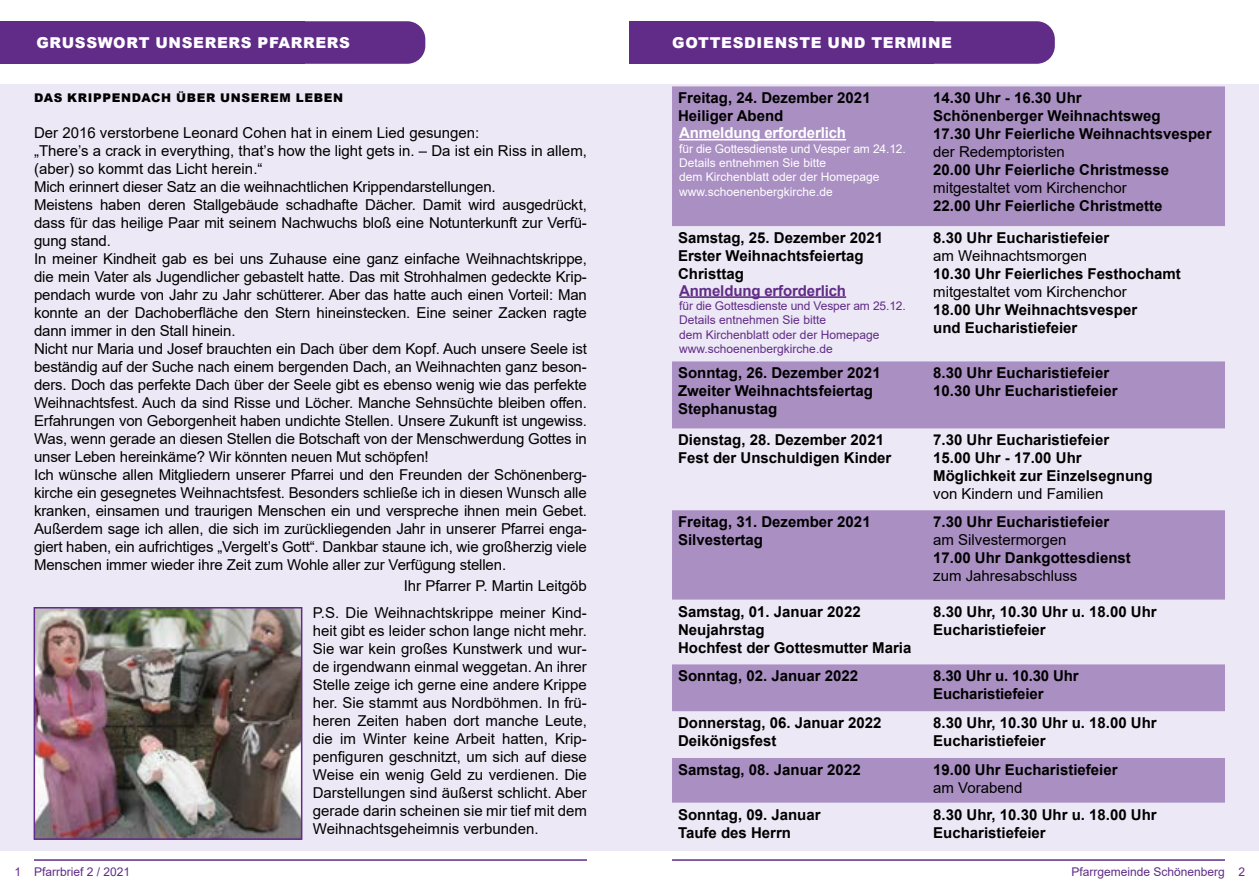
<style>
.page{position:relative;width:1259px;height:893px;background:#fff}
.page>*{position:absolute;margin:0;border:0;box-sizing:border-box;transform-origin:0 0}
.t1{font:15px/18px "Arial";letter-spacing:-.01em;color:#000}
.t2{font:700 15px/18px "Arial";color:#000}
.t3{font:900 15px "Arial";letter-spacing:.045em;color:#fff}
.t4{font:700 15px "Arial";letter-spacing:-.01em;color:#fff}
.t5{font:700 15px "Arial";letter-spacing:-.01em;color:#602c87}
.t6{font:12px/14.4px "Arial";color:#602c87}
.t7{font:12px/14.4px "Arial";color:#fff}
.t8{font:900 12px "Arial";letter-spacing:.055em;color:#000}
.s1{color:#fff}
</style>
<div class="page">
<hr style="left:34px;top:859px;width:553px;height:2px;background:#602c87">
<hr style="left:672px;top:859px;width:553px;height:2px;background:#602c87">
<div style="left:0;top:21px;width:425px;height:43px;background:#602c87;border-radius:18px"></div>
<div style="left:0;top:21px;width:305px;height:43px;background:#602c87"></div>
<div style="left:629px;top:21px;width:425px;height:43px;background:#602c87;border-radius:18px"></div>
<div style="left:629px;top:21px;width:305px;height:43px;background:#602c87"></div>
<div style="left:0;top:84px;width:1259px;height:766px;background:#ede8f5"></div>
<img style="left:37px;top:610px;width:262px;height:227px">
<div style="left:34px;top:607px;width:268px;height:233px;border:2px solid #602c87"></div>
<svg style="left:672px;top:86px;width:553px;height:717px;fill:#aa8fc3"></svg>
<hr style="left:679px;top:139px;width:167px;height:2px;background:#fff">
<hr style="left:679px;top:296px;width:167px;height:2px;background:#602c87">
<p class="t3" style="left:36px;top:31px;width:315px">GRUSSWORT UNSERERS PFARRERS</p>
<p class="t8" style="left:34px;top:89px;width:310px">DAS KRIPPENDACH ÜBER UNSEREM LEBEN</p>
<p class="t1" style="left:34px;top:124px;width:554px">Der 2016 verstorbene Leonard Cohen hat in einem Lied gesungen:<br>„There’s a crack in everything, that’s how the light gets in. – Da ist ein Riss in allem, (aber) so kommt das Licht herein.“<br>Mich erinnert dieser Satz an die weihnachtlichen Krippendarstellungen.<br>Meistens haben deren Stallgebäude schadhafte Dächer. Damit wird ausgedrückt, dass für das heilige Paar mit seinem Nachwuchs bloß eine Notunterkunft zur Verfü&shy;gung stand.<br>In meiner Kindheit gab es bei uns Zuhause eine ganz einfache Weihnachtskrippe, die mein Vater als Jugendlicher gebastelt hatte. Das mit Strohhalmen gedeckte Krip&shy;pendach wurde von Jahr zu Jahr schütterer. Aber das hatte auch einen Vorteil: Man konnte an der Dachoberfläche den Stern hineinstecken. Eine seiner Zacken ragte dann immer in den Stall hinein.<br>Nicht nur Maria und Josef brauchten ein Dach über dem Kopf. Auch unsere Seele ist beständig auf der Suche nach einem bergenden Dach, an Weihnachten ganz beson&shy;ders. Doch das perfekte Dach über der Seele gibt es ebenso wenig wie das perfekte Weihnachtsfest. Auch da sind Risse und Löcher. Manche Sehnsüchte bleiben offen.<br>Erfahrungen von Geborgenheit haben undichte Stellen. Unsere Zukunft ist ungewiss.<br>Was, wenn gerade an diesen Stellen die Botschaft von der Menschwerdung Gottes in unser Leben hereinkäme? Wir könnten neuen Mut schöpfen!<br>Ich wünsche allen Mitgliedern unserer Pfarrei und den Freunden der Schönenberg&shy;kirche ein gesegnetes Weihnachtsfest. Besonders schließe ich in diesen Wunsch alle kranken, einsamen und traurigen Menschen ein und verspreche ihnen mein Gebet.<br>Außerdem sage ich allen, die sich im zurückliegenden Jahr in unserer Pfarrei enga&shy;giert haben, ein aufrichtiges „Vergelt’s Gott“. Dankbar staune ich, wie großherzig viele Menschen immer wieder ihre Zeit zum Wohle aller zur Verfügung stellen.</p>
<p class="t1" style="left:404px;top:577px;width:185px">Ihr Pfarrer P. Martin Leitgöb</p>
<p class="t1" style="left:313px;top:604px;width:276px;text-align:justify">P.S. Die Weihnachtskrippe meiner Kind&shy;heit gibt es leider schon lange nicht mehr.<br>Sie war kein großes Kunstwerk und wur&shy;de irgendwann einmal weggetan. An ihrer Stelle zeige ich gerne eine andere Krippe her. Sie stammt aus Nordböhmen. In frü&shy;heren Zeiten haben dort manche Leute, die im Winter keine Arbeit hatten, Krip&shy;penfiguren geschnitzt, um sich auf diese Weise ein wenig Geld zu verdienen. Die Darstellungen sind äußerst schlicht. Aber gerade darin scheinen sie mir tief mit dem Weihnachtsgeheimnis verbunden.</p>
<p class="t3" style="left:672px;top:32px;width:281px">GOTTESDIENSTE UND TERMINE</p>
<p class="t2" style="left:678px;top:89px;width:194px">Freitag, 24. Dezember 2021<br>Heiliger Abend</p>
<p class="t2" style="left:933px;top:89px;width:280px">14.30 Uhr - 16.30 Uhr<br>Schönenberger Weihnachtsweg<br>17.30 Uhr Feierliche Weihnachtsvesper</p>
<p class="t1" style="left:933px;top:143px;width:133px">der Redemptoristen</p>
<p class="t2" style="left:933px;top:161px;width:237px">20.00 Uhr Feierliche Christmesse</p>
<p class="t1" style="left:933px;top:179px;width:195px">mitgestaltet vom Kirchenchor</p>
<p class="t2" style="left:933px;top:197px;width:231px">22.00 Uhr Feierliche Christmette</p>
<p class="t2" style="left:678px;top:229px;width:207px">Samstag, 25. Dezember 2021<br>Erster Weihnachtsfeiertag<br>Christtag</p>
<p class="t2" style="left:933px;top:229px;width:177px">8.30 Uhr Eucharistiefeier</p>
<p class="t4" style="left:679px;top:122px;width:168px">Anmeldung erforderlich</p>
<p class="t7" style="left:679px;top:141px;width:228px">für die Gottesdienste und Vesper am 24.12.<br>Details entnehmen Sie bitte<br>dem Kirchenblatt oder der Homepage www.schoenenbergkirche.de</p>
<p class="t1" style="left:933px;top:247px;width:155px">am Weihnachtsmorgen</p>
<p class="t2" style="left:933px;top:265px;width:249px">10.30 Uhr Feierliches Festhochamt</p>
<p class="t1" style="left:933px;top:283px;width:195px">mitgestaltet vom Kirchenchor</p>
<p class="t2" style="left:933px;top:301px;width:205px">18.00 Uhr Weihnachtsvesper und Eucharistiefeier</p>
<p class="t5" style="left:679px;top:280px;width:168px">Anmeldung erforderlich</p>
<p class="t6" style="left:679px;top:298px;width:228px">für die Gottesdienste und Vesper am 25.12.<br>Details entnehmen Sie bitte<br>dem Kirchenblatt oder der Homepage www.schoenenbergkirche.de</p>
<p class="t2" style="left:678px;top:364px;width:204px">Sonntag, 26. Dezember 2021<br>Zweiter Weihnachtsfeiertag<br>Stephanustag</p>
<p class="t2" style="left:933px;top:364px;width:186px">8.30 Uhr Eucharistiefeier<br>10.30 Uhr Eucharistiefeier</p>
<p class="t2" style="left:678px;top:431px;width:215px">Dienstag, 28. Dezember 2021<br>Fest der Unschuldigen Kinder</p>
<p class="t2" style="left:933px;top:431px;width:221px">7.30 Uhr Eucharistiefeier<br>15.00 Uhr - 17.00 Uhr<br>Möglichkeit zur Einzelsegnung</p>
<p class="t1" style="left:933px;top:485px;width:172px">von Kindern und Familien</p>
<p class="t2" style="left:678px;top:513px;width:194px">Freitag, 31. Dezember 2021<br>Silvestertag</p>
<p class="t2" style="left:933px;top:513px;width:177px">7.30 Uhr Eucharistiefeier</p>
<p class="t1" style="left:933px;top:531px;width:135px">am Silvestermorgen</p>
<p class="t2" style="left:933px;top:549px;width:199px">17.00 Uhr Dankgottesdienst</p>
<p class="t1" style="left:933px;top:567px;width:146px">zum Jahresabschluss</p>
<p class="t2" style="left:678px;top:602px;width:235px">Samstag, 01. Januar 2022<br>Neujahrstag<br>Hochfest der Gottesmutter Maria</p>
<p class="t2" style="left:933px;top:602px;width:225px">8.30 Uhr, 10.30 Uhr u. 18.00 Uhr<br>Eucharistiefeier</p>
<p class="t2" style="left:678px;top:667px;width:182px">Sonntag, 02. Januar 2022</p>
<p class="t2" style="left:933px;top:667px;width:147px">8.30 Uhr u. 10.30 Uhr<br>Eucharistiefeier</p>
<p class="t2" style="left:678px;top:714px;width:205px">Donnerstag, 06. Januar 2022<br>Deikönigsfest</p>
<p class="t2" style="left:933px;top:714px;width:225px">8.30 Uhr, 10.30 Uhr u. 18.00 Uhr<br>Eucharistiefeier</p>
<p class="t2" style="left:678px;top:761px;width:184px">Samstag, 08. Januar 2022</p>
<p class="t2" style="left:933px;top:761px;width:186px">19.00 Uhr Eucharistiefeier</p>
<p class="t1" style="left:933px;top:778px;width:91px">am Vorabend</p>
<p class="t2" style="left:678px;top:805px;width:144px">Sonntag, 09. Januar<br>Taufe des Herrn</p>
<p class="t2" style="left:933px;top:805px;width:225px">8.30 Uhr, 10.30 Uhr u. 18.00 Uhr<br>Eucharistiefeier</p>
<p class="t6" style="left:5px;top:865px;width:126px"><span class="s1">1</span> 1 Pfarrbrief 2 / 2021</p>
<p class="t6" style="left:1071px;top:865px;width:184px">Pfarrgemeinde Schönenberg 2 <span class="s1">2</span></p>
</div>
